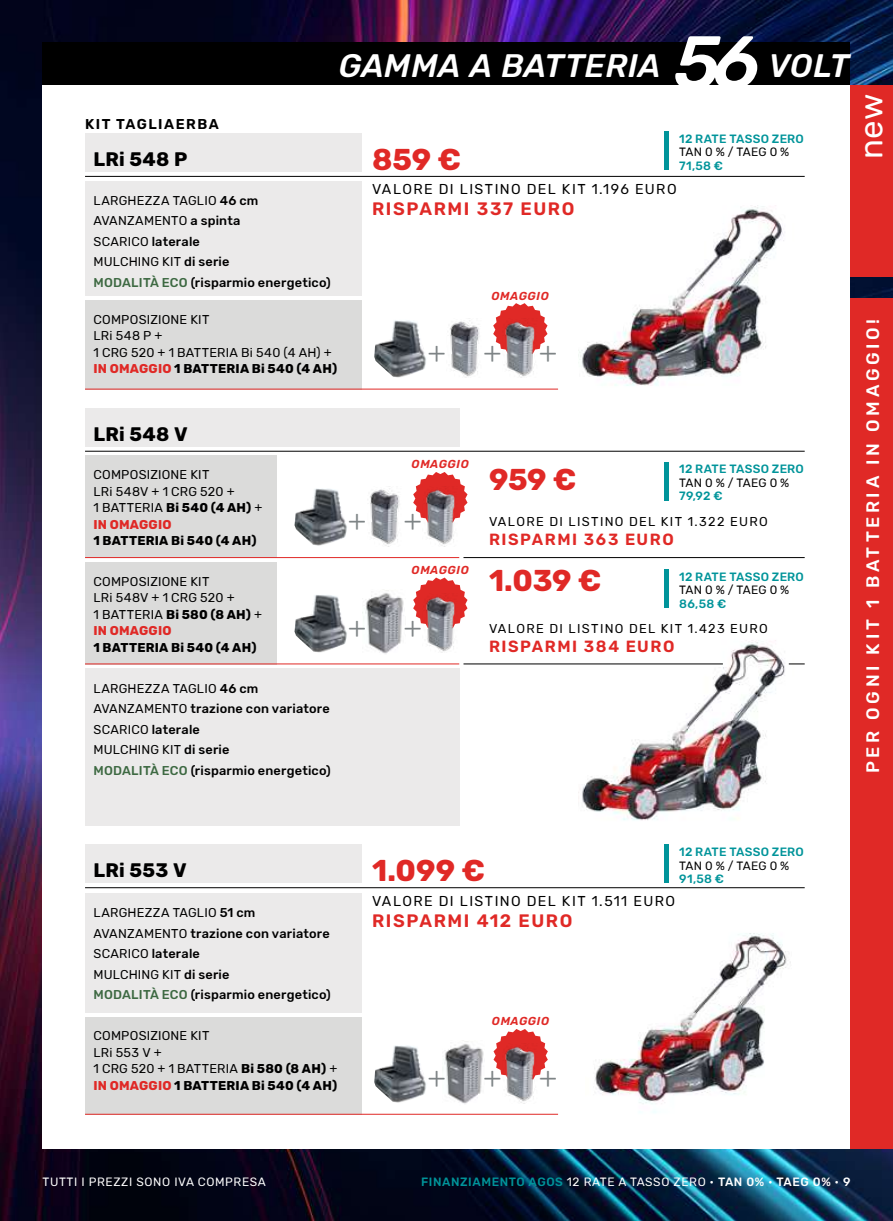
<style>
.page{position:relative;width:893px;height:1221px;background:#fff}
.page>*{position:absolute;margin:0;border:0;box-sizing:border-box;transform-origin:0 0}
.t1{font:italic 500 75px "Rubik";color:#fff}
.t2{font:33px "Rubik";color:#fff}
.t3{font:italic 500 32.4px "Rubik";letter-spacing:.01em;color:#fff}
.t4{font:700 30px "Rubik";letter-spacing:-.005em;color:#e02926}
.t5{font:300 29.55px "Rubik";color:#7e8486}
.t6{font:700 19.5px "Rubik";letter-spacing:.015em;color:#000}
.t7{font:600 18px "Rubik";letter-spacing:.085em;color:#e02926}
.t8{font:500 18px "Rubik";letter-spacing:.195em;color:#fff}
.t9{font:600 16.2px "Rubik";letter-spacing:.09em;color:#e02926}
.t10{font:14.25px "Rubik";letter-spacing:.095em;color:#000}
.t11{font:600 14.25px "Rubik";letter-spacing:.1em;color:#000}
.t12{font:12.9px "Rubik";letter-spacing:.1em;color:#000}
.t13{font:500 12.75px/20.5px "Rubik";letter-spacing:.015em;color:#000}
.t14{font:12.75px/16.5px "Rubik";letter-spacing:.015em;color:#000}
.t15{font:700 12.75px "Rubik";letter-spacing:.015em;color:#000}
.t16{font:500 12px "Rubik";letter-spacing:.02em;color:#00949a}
.t17{font:12px "Rubik";letter-spacing:.05em;color:#fff}
.t18{font:12px "Rubik";letter-spacing:.01em;color:#000}
.t19{font:italic 600 11.55px "Rubik";letter-spacing:.055em;color:#e02926}
.s1{font-weight:400}
.s2{color:#3d6942}
.s3{font-weight:700;color:#e02926}
.s4{font-weight:700}
.s5{font-weight:500;color:#00949a}
.s6{font-weight:500}
</style>
<div class="page">
<img style="left:0;top:0;width:893px;height:1220px">
<div style="left:842px;top:298px;width:51px;height:850px;background:#e02926"></div>
<div style="left:850px;top:85px;width:43px;height:191px;background:#e02926"></div>
<div style="left:43px;top:85px;width:807px;height:1063px;background:#fff"></div>
<div style="left:85px;top:133px;width:276px;height:39px;background:#ebeaea"></div>
<div style="left:85px;top:181px;width:276px;height:115px;background:#ebeaea"></div>
<hr style="left:85px;top:176px;width:720px;height:1px;background:#000">
<img style="left:579px;top:205px;width:205px;height:181px">
<div style="left:664px;top:131px;width:5px;height:39px;background:#00949a"></div>
<img style="left:594px;top:933px;width:197px;height:180px">
<div style="left:85px;top:300px;width:276px;height:89px;background:#dbdbda"></div>
<div style="left:85px;top:893px;width:276px;height:119px;background:#ebeaea"></div>
<div style="left:85px;top:844px;width:276px;height:39px;background:#ebeaea"></div>
<hr style="left:85px;top:887px;width:720px;height:1px;background:#000">
<div style="left:664px;top:844px;width:5px;height:39px;background:#00949a"></div>
<div style="left:85px;top:1016px;width:276px;height:98px;background:#dbdbda"></div>
<hr style="left:85px;top:1113px;width:473px;height:1px;background:#e02926">
<div style="left:85px;top:408px;width:375px;height:38px;background:#ebeaea"></div>
<div style="left:85px;top:668px;width:375px;height:158px;background:#ebeaea"></div>
<hr style="left:85px;top:451px;width:720px;height:1px;background:#000">
<img style="left:578px;top:640px;width:221px;height:181px">
<div style="left:664px;top:462px;width:5px;height:38px;background:#00949a"></div>
<div style="left:664px;top:569px;width:5px;height:38px;background:#00949a"></div>
<div style="left:85px;top:456px;width:191px;height:102px;background:#dbdbda"></div>
<div style="left:85px;top:562px;width:191px;height:102px;background:#dbdbda"></div>
<hr style="left:85px;top:663px;width:374px;height:1px;background:#e02926">
<hr style="left:463px;top:557px;width:342px;height:1px;background:#000">
<hr style="left:463px;top:663px;width:260px;height:1px;background:#000">
<svg style="left:789px;top:663px;width:16px;height:1px"></svg>
<div style="left:43px;top:42px;width:807px;height:43px;background:#000"></div>
<svg style="left:413px;top:577px;width:54px;height:47px"></svg>
<svg style="left:413px;top:472px;width:54px;height:46px"></svg>
<svg style="left:493px;top:1029px;width:55px;height:46px"></svg>
<img style="left:370px;top:486px;width:30px;height:60px">
<img style="left:294px;top:488px;width:53px;height:58px">
<hr style="left:85px;top:557px;width:374px;height:1px;background:#e02926">
<img style="left:423px;top:486px;width:36px;height:60px">
<img style="left:362px;top:590px;width:42px;height:64px">
<img style="left:294px;top:595px;width:53px;height:58px">
<img style="left:423px;top:593px;width:36px;height:58px">
<img style="left:444px;top:1041px;width:40px;height:63px">
<img style="left:374px;top:1045px;width:52px;height:58px">
<img style="left:502px;top:1043px;width:37px;height:60px">
<svg style="left:493px;top:303px;width:54px;height:46px"></svg>
<img style="left:450px;top:318px;width:30px;height:60px">
<img style="left:374px;top:320px;width:52px;height:58px">
<hr style="left:85px;top:389px;width:473px;height:1px;background:#e02926">
<img style="left:502px;top:318px;width:37px;height:60px">
<h3 class="t3" style="left:338px;top:47px;width:324px">GAMMA A BATTERIA</h3>
<h1 class="t1" style="left:674px;top:20px;width:86px">56</h1>
<h3 class="t3" style="left:768px;top:47px;width:82px">VOLT</h3>
<p class="t11" style="left:85px;top:116px;width:135px">KIT TAGLIAERBA</p>
<h3 class="t6" style="left:94px;top:147px;width:95px">LRi 548 P</h3>
<p class="t13" style="left:94px;top:190px;width:239px"><span class="s1">LARGHEZZA TAGLIO</span> 46 cm<br><span class="s1">AVANZAMENTO</span> a spinta<br><span class="s1">SCARICO</span> laterale<br><span class="s1">MULCHING KIT</span> di serie<br><span class="s2">MODALITÀ ECO</span> (risparmio energetico)</p>
<p class="t16" style="left:679px;top:131px;width:126px">12 RATE TASSO ZERO</p>
<p class="t18" style="left:679px;top:145px;width:112px">TAN 0 % / TAEG 0 %</p>
<p class="t16" style="left:679px;top:158px;width:45px">71,58 €</p>
<h3 class="t4" style="left:372px;top:142px;width:91px">859 €</h3>
<p class="t10" style="left:372px;top:181px;width:306px">VALORE DI LISTINO DEL KIT 1.196 EURO</p>
<h3 class="t7" style="left:372px;top:199px;width:204px">RISPARMI 337 EURO</h3>
<p class="t19" style="left:492px;top:289px;width:59px">OMAGGIO</p>
<p class="t14" style="left:94px;top:311px;width:245px">COMPOSIZIONE KIT<br>LRi 548 P +<br>1 CRG 520 + 1 BATTERIA Bi 540 (4 AH) +<br><span class="s3">IN OMAGGIO</span> <span class="s4">1 BATTERIA Bi 540 (4 AH)</span></p>
<h3 class="t5" style="left:427px;top:337px;width:20px">+</h3>
<h3 class="t5" style="left:483px;top:337px;width:20px">+</h3>
<h3 class="t5" style="left:539px;top:337px;width:20px">+</h3>
<h3 class="t6" style="left:94px;top:422px;width:96px">LRi 548 V</h3>
<p class="t14" style="left:94px;top:467px;width:171px">COMPOSIZIONE KIT<br>LRi 548V + 1 CRG 520 +<br>1 BATTERIA <span class="s4">Bi 540 (4 AH)</span> +<br><span class="s3">IN OMAGGIO</span></p>
<p class="t15" style="left:94px;top:533px;width:165px">1 BATTERIA Bi 540 (4 AH)</p>
<p class="t14" style="left:94px;top:573px;width:170px">COMPOSIZIONE KIT<br>LRi 548V + 1 CRG 520 +<br>1 BATTERIA <span class="s4">Bi 580 (8 AH)</span> +<br><span class="s3">IN OMAGGIO</span></p>
<p class="t15" style="left:94px;top:640px;width:165px">1 BATTERIA Bi 540 (4 AH)</p>
<p class="t13" style="left:94px;top:678px;width:239px"><span class="s1">LARGHEZZA TAGLIO</span> 46 cm<br><span class="s1">AVANZAMENTO</span> trazione con variatore<br><span class="s1">SCARICO</span> laterale<br><span class="s1">MULCHING KIT</span> di serie<br><span class="s2">MODALITÀ ECO</span> (risparmio energetico)</p>
<p class="t19" style="left:412px;top:458px;width:59px">OMAGGIO</p>
<h3 class="t5" style="left:348px;top:505px;width:20px">+</h3>
<h3 class="t5" style="left:403px;top:505px;width:20px">+</h3>
<p class="t19" style="left:412px;top:563px;width:59px">OMAGGIO</p>
<h3 class="t5" style="left:348px;top:611px;width:20px">+</h3>
<h3 class="t5" style="left:403px;top:611px;width:20px">+</h3>
<p class="t16" style="left:679px;top:462px;width:126px">12 RATE TASSO ZERO</p>
<p class="t18" style="left:679px;top:476px;width:112px">TAN 0 % / TAEG 0 %</p>
<p class="t16" style="left:679px;top:489px;width:45px">79,92 €</p>
<h3 class="t4" style="left:489px;top:461px;width:89px">959 €</h3>
<p class="t12" style="left:489px;top:514px;width:280px">VALORE DI LISTINO DEL KIT 1.322 EURO</p>
<p class="t9" style="left:489px;top:530px;width:186px">RISPARMI 363 EURO</p>
<h3 class="t4" style="left:489px;top:563px;width:114px">1.039 €</h3>
<p class="t12" style="left:489px;top:621px;width:280px">VALORE DI LISTINO DEL KIT 1.423 EURO</p>
<p class="t9" style="left:489px;top:637px;width:187px">RISPARMI 384 EURO</p>
<p class="t16" style="left:679px;top:569px;width:126px">12 RATE TASSO ZERO</p>
<p class="t18" style="left:679px;top:583px;width:112px">TAN 0 % / TAEG 0 %</p>
<p class="t16" style="left:679px;top:596px;width:48px">86,58 €</p>
<h2 class="t2" style="left:852px;top:159px;width:67px;rotate:-90deg">new</h2>
<h3 class="t8" style="left:862px;top:773px;width:456px;rotate:-90deg">PER OGNI KIT 1 BATTERIA IN OMAGGIO!</h3>
<p class="t16" style="left:679px;top:845px;width:126px">12 RATE TASSO ZERO</p>
<p class="t18" style="left:679px;top:858px;width:112px">TAN 0 % / TAEG 0 %</p>
<p class="t16" style="left:679px;top:872px;width:46px">91,58 €</p>
<h3 class="t6" style="left:94px;top:858px;width:95px">LRi 553 V</h3>
<h3 class="t4" style="left:372px;top:853px;width:115px">1.099 €</h3>
<p class="t10" style="left:372px;top:892px;width:304px">VALORE DI LISTINO DEL KIT 1.511 EURO</p>
<h3 class="t7" style="left:372px;top:910px;width:202px">RISPARMI 412 EURO</h3>
<p class="t13" style="left:94px;top:902px;width:239px"><span class="s1">LARGHEZZA TAGLIO</span> 51 cm<br><span class="s1">AVANZAMENTO</span> trazione con variatore<br><span class="s1">SCARICO</span> laterale<br><span class="s1">MULCHING KIT</span> di serie<br><span class="s2">MODALITÀ ECO</span> (risparmio energetico)</p>
<p class="t14" style="left:94px;top:1027px;width:245px">COMPOSIZIONE KIT<br>LRi 553 V +<br>1 CRG 520 + 1 BATTERIA <span class="s4">Bi 580 (8 AH)</span> +<br><span class="s3">IN OMAGGIO</span> <span class="s4">1 BATTERIA Bi 540 (4 AH)</span></p>
<p class="t19" style="left:492px;top:1015px;width:59px">OMAGGIO</p>
<h3 class="t5" style="left:427px;top:1062px;width:20px">+</h3>
<h3 class="t5" style="left:483px;top:1062px;width:20px">+</h3>
<h3 class="t5" style="left:539px;top:1061px;width:20px">+</h3>
<p class="t17" style="left:43px;top:1175px;width:225px">TUTTI I PREZZI SONO IVA COMPRESA</p>
<p class="t17" style="left:421px;top:1175px;width:431px"><span class="s5">FINANZIAMENTO AGOS</span> 12 RATE A TASSO ZERO · <span class="s6">TAN 0%</span> · <span class="s6">TAEG 0%</span> · <span class="s6">9</span></p>
</div>
